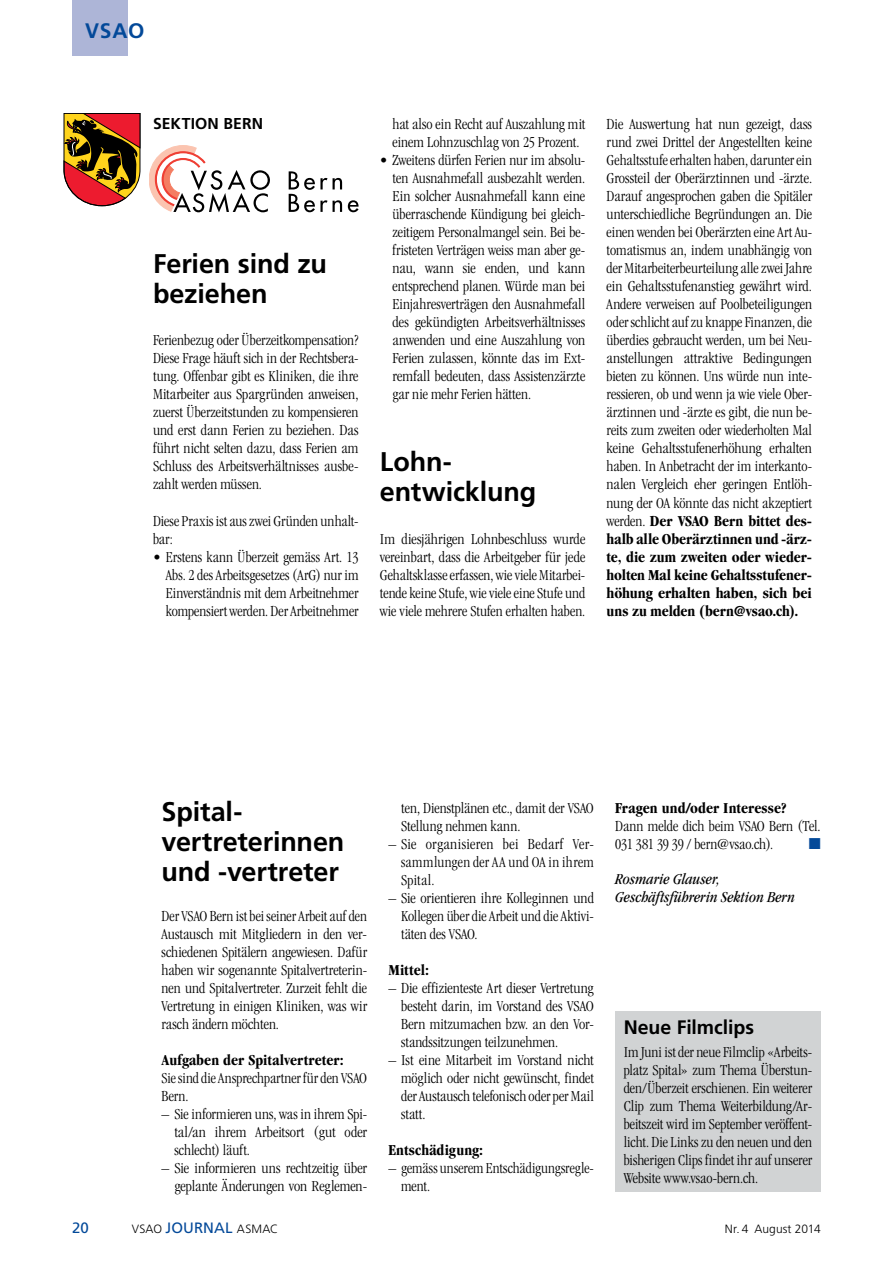
<style>
.page{position:relative;width:893px;height:1263px;background:#fff}
.page>*{position:absolute;margin:0;border:0;box-sizing:border-box;transform-origin:0 0}
.t1{font:700 27px/30px "Frutiger LT Std";letter-spacing:-.005em;color:#000}
.t2{font:700 21px "Frutiger LT Std";color:#034999}
.t3{font:700 19.5px "Frutiger LT Std";letter-spacing:-.005em;color:#000}
.t4{font:300 condensed 15.75px/18px "Garamond";letter-spacing:.005em;color:#000;text-align:justify}
.t5{font:italic condensed 15.75px/17.2px "Garamond";color:#000}
.t6{font:700 condensed 15.75px "Garamond";letter-spacing:.01em;color:#000}
.t7{font:700 15.75px "Frutiger LT Std";letter-spacing:.01em;color:#000}
.t8{font:15.75px "Zapf Dingbats Std";color:#034999}
.t9{font:15px "Frutiger LT Std";color:#034999}
.t10{font:300 12px "Frutiger LT Std";letter-spacing:.005em;color:#000}
.s1{font-weight:700}
.s2{font-weight:400;font-size:15px;color:#034999}
</style>
<div class="page">
<div style="left:615px;top:1011px;width:206px;height:180px;background:#d1d3d4"></div>
<div style="left:72px;top:0;width:56px;height:55px;background:#adb5d7"></div>
<svg style="left:64px;top:113px;width:76px;height:93px"></svg>
<svg style="left:149px;top:145px;width:121px;height:67px"></svg>
<svg style="left:289px;top:171px;width:53px;height:41px"></svg>
<svg style="left:348px;top:200px;width:11px;height:12px"></svg>
<h2 class="t2" style="left:85px;top:19px;width:61px">VSAO</h2>
<p class="t7" style="left:153px;top:115px;width:112px">SektiOn Bern</p>
<h1 class="t1" style="left:153px;top:249px;width:176px">Ferien sind zu beziehen</h1>
<p class="t4" style="left:153px;top:332px;width:207px">Ferienbezug oder Überzeitkompensation?<br>Diese Frage häuft sich in der Rechtsbera&shy;tung. Offenbar gibt es Kliniken, die ihre Mitarbeiter aus Spargründen anweisen, zuerst Überzeitstunden zu kompensieren und erst dann Ferien zu beziehen. Das führt nicht selten dazu, dass Ferien am Schluss des Arbeitsverhältnisses ausbe&shy;zahlt werden müssen.</p>
<p class="t4" style="left:153px;top:512px;width:207px">Diese Praxis ist aus zwei Gründen unhalt&shy;bar:</p>
<p class="t4" style="left:166px;top:548px;width:194px;text-indent:-13px">• Erstens kann Überzeit gemäss Art. 13<br>Abs. 2 des Arbeitsgesetzes (ArG) nur im Einverständnis mit dem Arbeitnehmer kompensiert werden. Der Arbeitnehmer</p>
<p class="t4" style="left:393px;top:116px;width:194px">hat also ein Recht auf Auszahlung mit einem Lohnzuschlag von 25 Prozent.</p>
<p class="t4" style="left:393px;top:152px;width:194px;text-indent:-13px">• Zweitens dürfen Ferien nur im absolu&shy;ten Ausnahmefall ausbezahlt werden.<br>Ein solcher Ausnahmefall kann eine überraschende Kündigung bei gleich&shy;zeitigem Personalmangel sein. Bei be&shy;fristeten Verträgen weiss man aber ge&shy;nau, wann sie enden, und kann entsprechend planen. Würde man bei Einjahresverträgen den Ausnahmefall des gekündigten Arbeitsverhältnisses anwenden und eine Auszahlung von Ferien zulassen, könnte das im Ext&shy;remfall bedeuten, dass Assistenzärzte gar nie mehr Ferien hätten.</p>
<h1 class="t1" style="left:380px;top:447px;width:158px">lohn&shy;entwicklung</h1>
<p class="t4" style="left:380px;top:530px;width:207px">Im diesjährigen Lohnbeschluss wurde vereinbart, dass die Arbeitgeber für jede Gehaltsklasse erfassen, wie viele Mitarbei&shy;tende keine Stufe, wie viele eine Stufe und wie viele mehrere Stufen erhalten haben.</p>
<p class="t4" style="left:607px;top:116px;width:207px">Die Auswertung hat nun gezeigt, dass rund zwei Drittel der Angestellten keine Gehaltsstufe erhalten haben, darunter ein Grossteil der Oberärztinnen und -ärzte.<br>Darauf angesprochen gaben die Spitäler unterschiedliche Begründungen an. Die einen wenden bei Oberärzten eine Art Au&shy;tomatismus an, indem unabhängig von der Mitarbeiterbeurteilung alle zwei Jahre ein Gehaltsstufenanstieg gewährt wird.<br>Andere verweisen auf Poolbeteiligungen oder schlicht auf zu knappe Finanzen, die überdies gebraucht werden, um bei Neu&shy;anstellungen attraktive Bedingungen bieten zu können. Uns würde nun inte&shy;ressieren, ob und wenn ja wie viele Ober&shy;ärztinnen und -ärzte es gibt, die nun be&shy;reits zum zweiten oder wiederholten Mal keine Gehaltsstufenerhöhung erhalten haben. In Anbetracht der im interkanto&shy;nalen Vergleich eher geringen Entlöh&shy;nung der OA könnte das nicht akzeptiert werden. <span class="s1">Der VSAO Bern bittet des&shy;halb alle Oberärztinnen und -ärz&shy;te, die zum zweiten oder wieder&shy;holten Mal keine Gehaltsstufener&shy;höhung erhalten haben, sich bei uns zu melden (bern@vsao.ch).</span></p>
<p class="t1" style="left:162px;top:796px;width:184px">Spital&shy;vertreterinnen und -vertreter</p>
<p class="t4" style="left:162px;top:907px;width:207px">Der VSAO Bern ist bei seiner Arbeit auf den Austausch mit Mitgliedern in den ver&shy;schiedenen Spitälern angewiesen. Dafür haben wir sogenannte Spitalvertreterin&shy;nen und Spitalvertreter. Zurzeit fehlt die Vertretung in einigen Kliniken, was wir rasch ändern möchten.</p>
<p class="t4" style="left:162px;top:1051px;width:207px;text-align:left"><span class="s1">Aufgaben der Spitalvertreter:<br></span>Sie sind die Ansprechpartner für den VSAO<br>Bern.</p>
<p class="t4" style="left:174px;top:1105px;width:194px;text-indent:-13px">– Sie informieren uns, was in ihrem Spi&shy;tal/an ihrem Arbeitsort (gut oder schlecht) läuft.</p>
<p class="t4" style="left:162px;top:1159px;width:207px;text-align:right">– Sie informieren uns rechtzeitig über geplante Änderungen von Reglemen-</p>
<p class="t4" style="left:401px;top:799px;width:194px">ten, Dienstplänen etc., damit der VSAO<br>Stellung nehmen kann.</p>
<p class="t4" style="left:401px;top:835px;width:194px;text-indent:-13px">– Sie organisieren bei Bedarf Ver&shy;sammlungen der AA und OA in ihrem Spital.</p>
<p class="t4" style="left:401px;top:889px;width:194px;text-indent:-13px">– Sie orientieren ihre Kolleginnen und Kollegen über die Arbeit und die Aktivi&shy;täten des VSAO.</p>
<p class="t6" style="left:388px;top:961px;width:42px">Mittel:</p>
<p class="t4" style="left:401px;top:979px;width:194px;text-indent:-13px">– Die effizienteste Art dieser Vertretung besteht darin, im Vorstand des VSAO Bern mitzumachen bzw. an den Vor&shy;standssitzungen teilzunehmen.</p>
<p class="t4" style="left:401px;top:1051px;width:194px;text-indent:-13px">– Ist eine Mitarbeit im Vorstand nicht möglich oder nicht gewünscht, findet der Austausch telefonisch oder per Mail statt.</p>
<p class="t6" style="left:388px;top:1141px;width:96px">Entschädigung:</p>
<p class="t4" style="left:401px;top:1159px;width:194px;text-indent:-13px">– gemäss unserem Entschädigungsregle&shy;ment.</p>
<p class="t4" style="left:615px;top:799px;width:207px;text-align:left"><span class="s1">Fragen und/oder Interesse?<br></span>Dann melde dich beim VSAO Bern (Tel.<br>031 381 39 39 / bern@vsao.ch).</p>
<p class="t8" style="left:809px;top:836px;width:13px">■</p>
<p class="t5" style="left:615px;top:871px;width:181px">Rosmarie Glauser,<br>Geschäftsführerin Sektion Bern</p>
<p class="t3" style="left:624px;top:1016px;width:132px">Neue Filmclips</p>
<p class="t4" style="left:624px;top:1043px;width:190px">Im Juni ist der neue Filmclip «Arbeits&shy;platz Spital» zum Thema Überstun&shy;den/Überzeit erschienen. Ein weiterer Clip zum Thema Weiterbildung/Ar&shy;beitszeit wird im September veröffent&shy;licht. Die Links zu den neuen und den bisherigen Clips findet ihr auf unserer Website www.vsao-bern.ch.</p>
<p class="t9" style="left:72px;top:1219px;width:18px">20</p>
<p class="t10" style="left:132px;top:1222px;width:148px">VSAO <span class="s2">JOURNAL</span> ASMAC</p>
<p class="t10" style="left:725px;top:1222px;width:97px">Nr. 4 August 2014</p>
</div>
